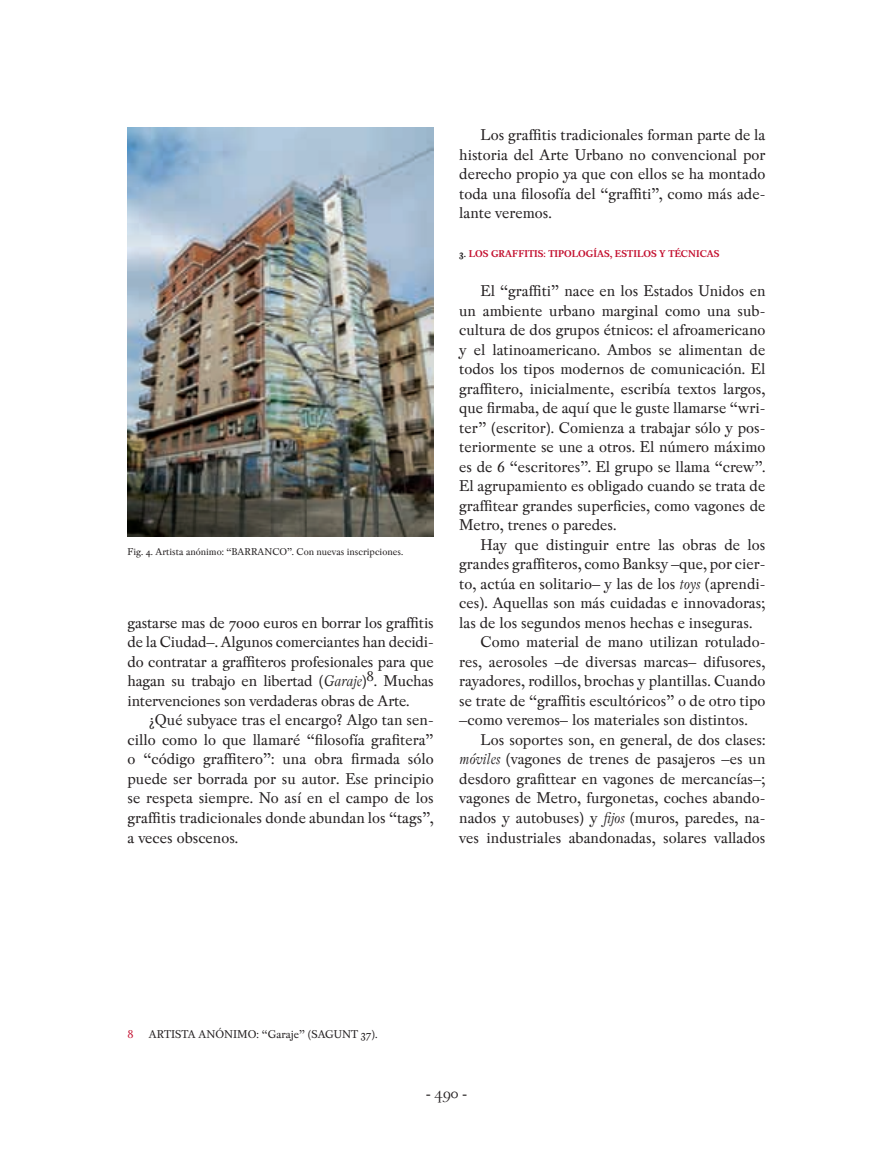
<style>
.page{position:relative;width:893px;height:1170px;background:#fff}
.page>*{position:absolute;margin:0;border:0;box-sizing:border-box;transform-origin:0 0}
.t1{font:18px "Peleguer";color:#231f20}
.t2{font:16.5px/19.5px "Pradell";color:#231f20;text-align:justify}
.endnote_text{font:12px "Pradell";color:#231f20}
.endnote_text-2{font:12px "Pradell";color:#c3102f}
.t3{font:10.5px "Pradell";color:#231f20}
.t4{font:700 10.5px "Pradell";color:#c3102f}
.s1{font-style:italic}
.s2{color:#231f20}
</style>
<div class="page">
<img style="left:128px;top:128px;width:306px;height:408px">
<p class="t3" style="left:128px;top:546px;width:277px">Fig. 4. Artista anónimo: “BARRANCO”. Con nuevas inscripciones.</p>
<p class="t2" style="left:128px;top:613px;width:308px">gastarse mas de 7000 euros en borrar los graffitis de la Ciudad–. Algunos comerciantes han decidi&shy;do contratar a graffiteros profesionales para que hagan su trabajo en libertad (<span class="s1">Garaje</span>)<sup>8</sup>. Muchas intervenciones son verdaderas obras de Arte.</p>
<p class="t2" style="left:128px;top:710px;width:308px;text-indent:21px">¿Qué subyace tras el encargo? Algo tan sen&shy;cillo como lo que llamaré “filosofía grafitera” o “código graffitero”: una obra firmada sólo puede ser borrada por su autor. Ese principio se respeta siempre. No así en el campo de los graffitis tradicionales donde abundan los “tags”, a veces obscenos.</p>
<p class="t2" style="left:459px;top:125px;width:308px;text-indent:21px">Los graffitis tradicionales forman parte de la historia del Arte Urbano no convencional por derecho propio ya que con ellos se ha montado toda una filosofía del “graffiti”, como más ade&shy;lante veremos.</p>
<p class="t4" style="left:459px;top:248px;width:262px"><span class="s2">3.</span> LOS GRAFFITIS: TIPOLOGÍAS, ESTILOS Y TÉCNICAS</p>
<p class="t2" style="left:459px;top:281px;width:308px;text-indent:21px">El “graffiti” nace en los Estados Unidos en un ambiente urbano marginal como una sub&shy;cultura de dos grupos étnicos: el afroamericano y el latinoamericano. Ambos se alimentan de todos los tipos modernos de comunicación. El graffitero, inicialmente, escribía textos largos, que firmaba, de aquí que le guste llamarse “wri&shy;ter” (escritor). Comienza a trabajar sólo y pos&shy;teriormente se une a otros. El número máximo es de 6 “escritores”. El grupo se llama “crew”.<br>El agrupamiento es obligado cuando se trata de graffitear grandes superficies, como vagones de Metro, trenes o paredes.</p>
<p class="t2" style="left:459px;top:535px;width:308px;text-indent:21px">Hay que distinguir entre las obras de los grandes graffiteros, como Banksy –que, por cier&shy;to, actúa en solitario– y las de los <span class="s1">toys</span> (aprendi&shy;ces). Aquellas son más cuidadas e innovadoras; las de los segundos menos hechas e inseguras.</p>
<p class="t2" style="left:459px;top:632px;width:308px;text-indent:21px">Como material de mano utilizan rotulado&shy;res, aerosoles –de diversas marcas– difusores, rayadores, rodillos, brochas y plantillas. Cuando se trate de “graffitis escultóricos” o de otro tipo –como veremos– los materiales son distintos.</p>
<p class="t2" style="left:459px;top:730px;width:308px;text-indent:21px">Los soportes son, en general, de dos clases: <span class="s1">móviles</span> (vagones de trenes de pasajeros –es un desdoro grafittear en vagones de mercancías–; vagones de Metro, furgonetas, coches abando&shy;nados y autobuses) y <span class="s1">fijos</span> (muros, paredes, na&shy;ves industriales abandonadas, solares vallados</p>
<p class="endnote_text-2" style="left:128px;top:1027px;width:8px">8</p>
<p class="endnote_text" style="left:149px;top:1027px;width:230px">ARTISTA ANÓNIMO: “Garaje” (SAGUNT 37).</p>
<p class="t1" style="left:426px;top:1083px;width:43px">- 490 -</p>
</div>
